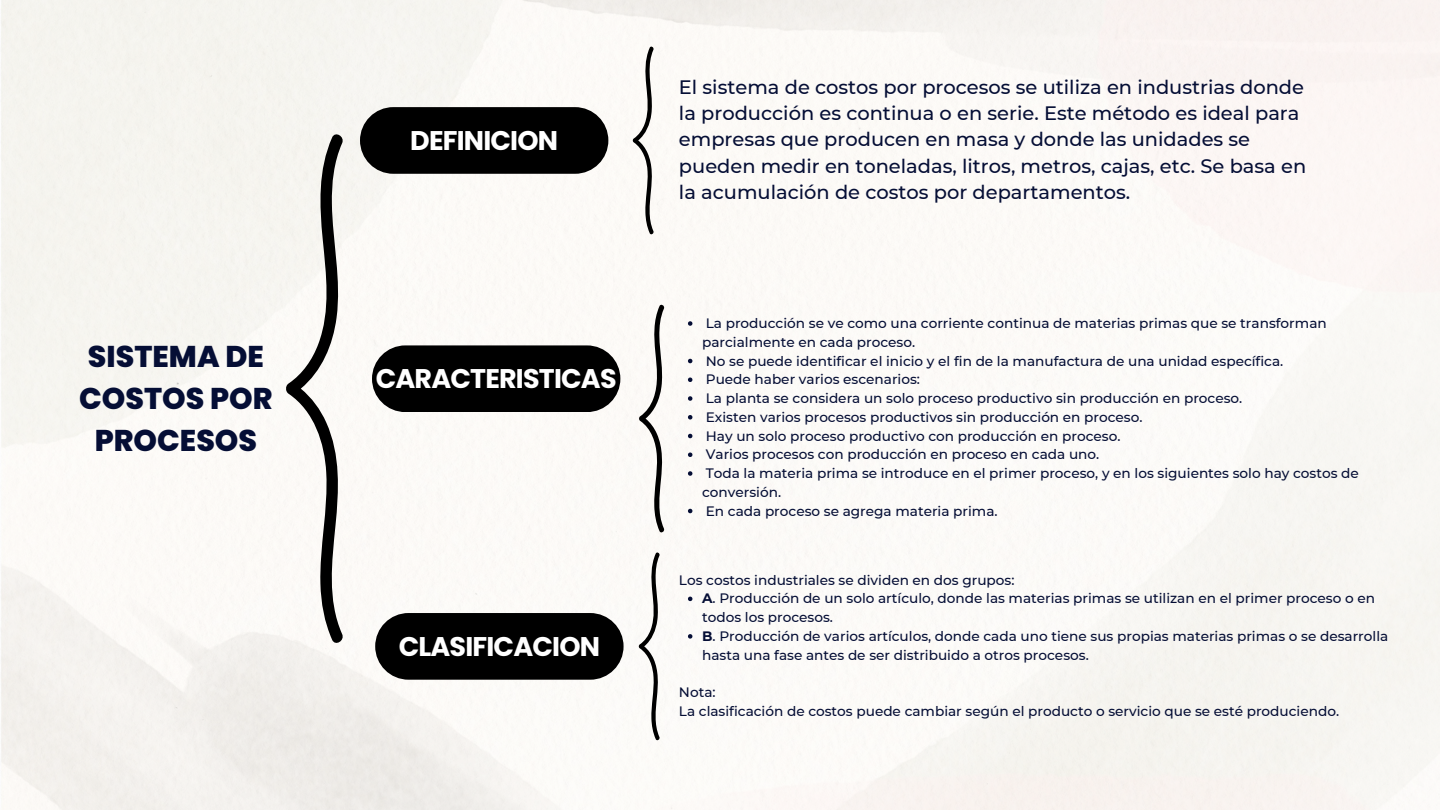
<style>
.page{position:relative;width:1440px;height:810px;background:#fff}
.page>*{position:absolute;margin:0;border:0;box-sizing:border-box;transform-origin:0 0}
.t1{font:800 30px/42px "Poppins";color:#050e35;text-align:center}
.t2{font:700 27px "Poppins";letter-spacing:-.03em;color:#fff}
.t3{font:500 19.4px/26.2px "Montserrat";color:#050e35}
.t4{font:500 13.7px/18.8px "Montserrat";color:#050e35}
.s1{font-weight:700}
</style>
<div class="page">
<img style="left:1px;top:0;width:1439px;height:810px">
<div style="left:360px;top:107px;width:248px;height:67px;background:#000;border-radius:33px"></div>
<svg style="left:286px;top:131px;width:59px;height:516px"></svg>
<svg style="left:633px;top:45px;width:21px;height:191px"></svg>
<div style="left:372px;top:345px;width:248px;height:67px;background:#000;border-radius:33px"></div>
<div style="left:375px;top:613px;width:249px;height:67px;background:#000;border-radius:33px"></div>
<svg style="left:688px;top:321px;width:4px;height:5px"></svg>
<svg style="left:688px;top:359px;width:4px;height:4px"></svg>
<svg style="left:688px;top:378px;width:4px;height:4px"></svg>
<svg style="left:688px;top:396px;width:4px;height:5px"></svg>
<svg style="left:688px;top:415px;width:4px;height:5px"></svg>
<svg style="left:688px;top:434px;width:4px;height:4px"></svg>
<svg style="left:688px;top:453px;width:4px;height:4px"></svg>
<svg style="left:688px;top:471px;width:4px;height:5px"></svg>
<svg style="left:688px;top:509px;width:4px;height:4px"></svg>
<svg style="left:639px;top:303px;width:26px;height:231px"></svg>
<svg style="left:688px;top:597px;width:4px;height:4px"></svg>
<svg style="left:688px;top:634px;width:4px;height:5px"></svg>
<svg style="left:639px;top:551px;width:21px;height:191px"></svg>
<h1 class="t1" style="left:79px;top:335px;width:195px">SISTEMA DE<br>COSTOS POR<br>PROCESOS</h1>
<p class="t2" style="left:410px;top:122px;width:149px">DEFINICION</p>
<h2 class="t2" style="left:376px;top:360px;width:242px">CARACTERISTICAS</h2>
<h2 class="t2" style="left:399px;top:627px;width:203px">CLASIFICACION</h2>
<p class="t3" style="left:679px;top:74px;width:629px">El sistema de costos por procesos se utiliza en industrias donde la producción es continua o en serie. Este método es ideal para empresas que producen en masa y donde las unidades se pueden medir en toneladas, litros, metros, cajas, etc. Se basa en la acumulación de costos por departamentos.</p>
<h2 class="t4" style="left:702px;top:314px;width:626px">La producción se ve como una corriente continua de materias primas que se transforman parcialmente en cada proceso.</h2>
<p class="t4" style="left:706px;top:351px;width:579px">No se puede identificar el inicio y el fin de la manufactura de una unidad específica.</p>
<p class="t4" style="left:706px;top:370px;width:216px">Puede haber varios escenarios:</p>
<p class="t4" style="left:706px;top:389px;width:538px">La planta se considera un solo proceso productivo sin producción en proceso.</p>
<h3 class="t4" style="left:706px;top:407px;width:438px">Existen varios procesos productivos sin producción en proceso.</h3>
<p class="t4" style="left:706px;top:426px;width:416px">Hay un solo proceso productivo con producción en proceso.</p>
<p class="t4" style="left:706px;top:445px;width:395px">Varios procesos con producción en proceso en cada uno.</p>
<p class="t4" style="left:702px;top:464px;width:658px">Toda la materia prima se introduce en el primer proceso, y en los siguientes solo hay costos de conversión.</p>
<p class="t4" style="left:706px;top:501px;width:293px">En cada proceso se agrega materia prima.</p>
<p class="t4" style="left:679px;top:570px;width:337px">Los costos industriales se dividen en dos grupos:</p>
<p class="t4" style="left:702px;top:589px;width:674px"><span class="s1">A</span>. Producción de un solo artículo, donde las materias primas se utilizan en el primer proceso o en todos los procesos.</p>
<p class="t4" style="left:702px;top:627px;width:688px"><span class="s1">B</span>. Producción de varios artículos, donde cada uno tiene sus propias materias primas o se desarrolla hasta una fase antes de ser distribuido a otros procesos.</p>
<p class="t4" style="left:679px;top:683px;width:662px">Nota:<br>La clasificación de costos puede cambiar según el producto o servicio que se esté produciendo.</p>
</div>
